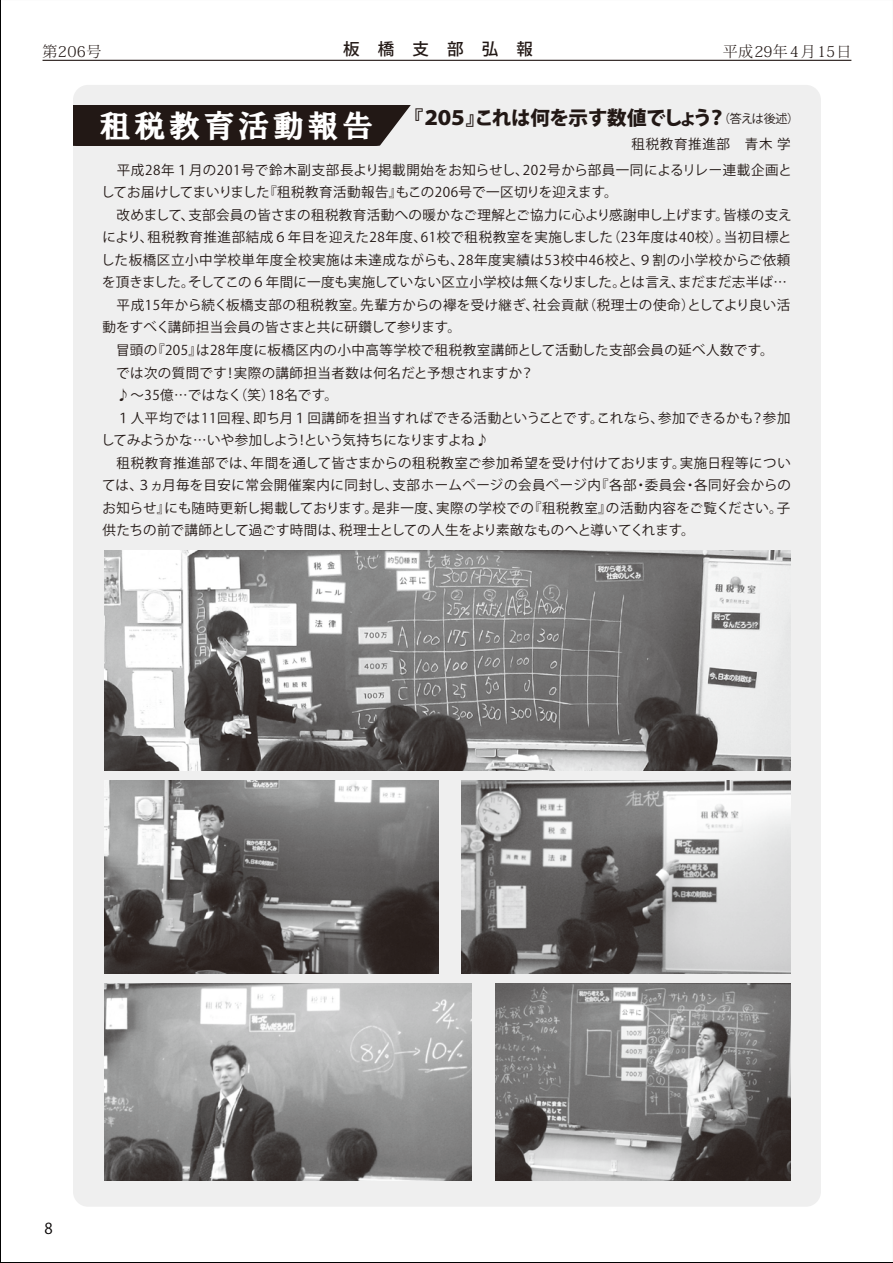
<style>
.page{position:relative;width:893px;height:1263px;background:#fff}
.page>*{position:absolute;margin:0;border:0;box-sizing:border-box;transform-origin:0 0}
.t1{font:31.5px "HG Soei Presence EB";letter-spacing:.1em;color:#fff}
.t2{font:800 19.5px "Koz Go Pr 6 N";letter-spacing:-.03em;color:#221815}
.t3{font:500 16.5px "Koz Go Pr 6 N";letter-spacing:1.1em;color:#221815}
.t4{font:300 15px "Koz Min Pr 6 N";letter-spacing:.07em;color:#221815}
.t5{font:300 15px "Koz Min Pr 6 N";letter-spacing:.025em;color:#221815}
.t6{font:15px "Koz Go Pro";color:#040000}
.t7{font:13.5px/22.5px "Koz Go Pr 6 N";letter-spacing:.03em;color:#221815}
.t8{font:13.5px "Koz Go Pro";letter-spacing:.05em;color:#221815}
.s1{font-weight:400;font-size:12px}
</style>
<div class="page">
<hr style="left:43px;top:60px;width:808px;height:1px;background:#221815">
<div style="left:73px;top:85px;width:748px;height:1122px;background:#efefef;border-radius:15px"></div>
<div style="left:73px;top:105px;width:338px;height:41px;background:#221815"></div>
<img style="left:104px;top:551px;width:687px;height:219px">
<img style="left:496px;top:983px;width:295px;height:197px">
<img style="left:462px;top:780px;width:329px;height:193px">
<img style="left:104px;top:983px;width:367px;height:197px">
<img style="left:104px;top:780px;width:335px;height:193px">
<p class="t5" style="left:43px;top:43px;width:60px">第206号</p>
<p class="t3" style="left:343px;top:40px;width:191px">板橋支部弘報</p>
<p class="t4" style="left:723px;top:43px;width:130px">平成29年4月15日</p>
<h2 class="t2" style="left:404px;top:107px;width:397px">『２０５』これは何を示す数値でしょう？<span class="s1">（答えは後述）</span></h2>
<h1 class="t1" style="left:99px;top:110px;width:276px">租税教育活動報告</h1>
<p class="t8" style="left:632px;top:135px;width:161px">租税教育推進部　青木 学</p>
<p class="t7" style="left:101px;top:159px;width:692px">　平成28年１月の201号で鈴木副支部長より掲載開始をお知らせし、202号から部員一同によるリレー連載企画としてお届けしてまいりました『租税教育活動報告』もこの206号で一区切りを迎えます。</p>
<p class="t7" style="left:101px;top:204px;width:692px;text-indent:15px">改めまして、支部会員の皆さまの租税教育活動への暖かなご理解とご協力に心より感謝申し上げます。皆様の支えにより、租税教育推進部結成６年目を迎えた28年度、61校で租税教室を実施しました（23年度は40校）。当初目標とした板橋区立小中学校単年度全校実施は未達成ながらも、28年度実績は53校中46校と、９割の小学校からご依頼を頂きました。そしてこの６年間に一度も実施していない区立小学校は無くなりました。とは言え、まだまだ志半ば…　平成15年から続く板橋支部の租税教室。先輩方からの襷を受け継ぎ、社会貢献（税理士の使命）としてより良い活動をすべく講師担当会員の皆さまと共に研鑽して参ります。<br>　冒頭の『205』は28年度に板橋区内の小中高等学校で租税教室講師として活動した支部会員の延べ人数です。<br>　では次の質問です！実際の講師担当者数は何名だと予想されますか？<br>　♪～35億…ではなく（笑）18名です。<br>　１人平均では11回程、即ち月１回講師を担当すればできる活動ということです。これなら、参加できるかも？参加してみようかな…いや参加しよう！という気持ちになりますよね♪<br>　租税教育推進部では、年間を通して皆さまからの租税教室ご参加希望を受け付けております。実施日程等については、３ヵ月毎を目安に常会開催案内に同封し、支部ホームページの会員ページ内『各部・委員会・各同好会からのお知らせ』にも随時更新し掲載しております。是非一度、実際の学校での『租税教室』の活動内容をご覧ください。子供たちの前で講師として過ごす時間は、税理士としての人生をより素敵なものへと導いてくれます。</p>
<p class="t6" style="left:45px;top:1219px;width:10px">8</p>
</div>
